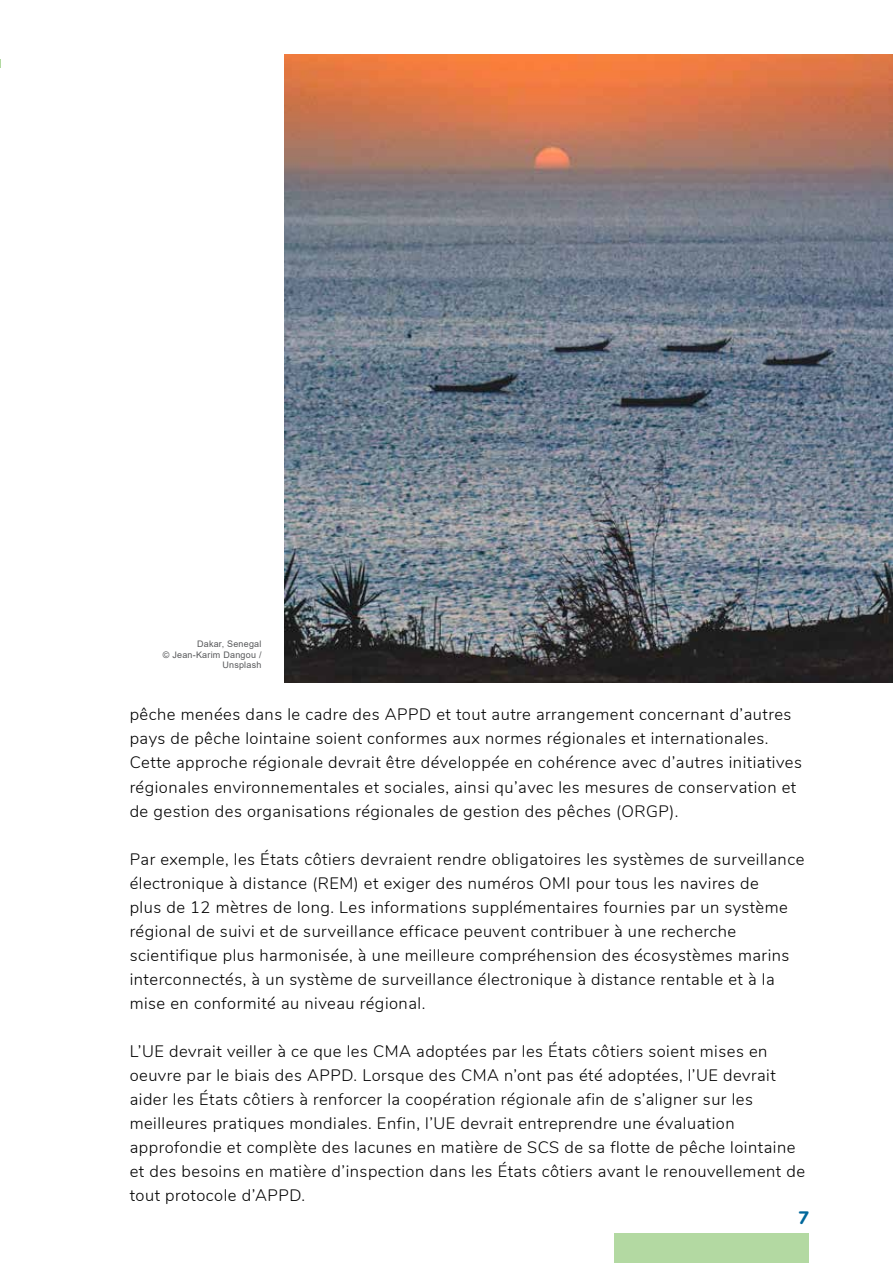
<style>
.page{position:relative;width:893px;height:1263px;background:#fff}
.page>*{position:absolute;margin:0;border:0;box-sizing:border-box;transform-origin:0 0}
.t1{font:800 18px "Nunito";color:#00679b}
.t2{font:300 16.5px/24px "Nunito";letter-spacing:.03em;color:#000}
.t3{font:9px/10.8px "Arial";letter-spacing:.025em;color:#58595b;text-align:right}
</style>
<div class="page">
<div style="left:614px;top:1234px;width:195px;height:29px;background:#b3d9a2"></div>
<img style="left:285px;top:55px;width:608px;height:628px">
<p class="t3" style="left:163px;top:638px;width:100px">Dakar, Senegal<br>© Jean-Karim Dangou /<br>Unsplash</p>
<p class="t2" style="left:130px;top:702px;width:674px">pêche menées dans le cadre des APPD et tout autre arrangement concernant d’autres pays de pêche lointaine soient conformes aux normes régionales et internationales.<br>Cette approche régionale devrait être développée en cohérence avec d’autres initiatives régionales environnementales et sociales, ainsi qu’avec les mesures de conservation et de gestion des organisations régionales de gestion des pêches (ORGP).</p>
<p class="t2" style="left:130px;top:846px;width:676px">Par exemple, les États côtiers devraient rendre obligatoires les systèmes de surveillance électronique à distance (REM) et exiger des numéros OMI pour tous les navires de<br>plus de 12 mètres de long. Les informations supplémentaires fournies par un système régional de suivi et de surveillance efficace peuvent contribuer à une recherche scientifique plus harmonisée, à une meilleure compréhension des écosystèmes marins interconnectés, à un système de surveillance électronique à distance rentable et à la mise en conformité au niveau régional.</p>
<p class="t2" style="left:130px;top:1038px;width:677px">L’UE devrait veiller à ce que les CMA adoptées par les États côtiers soient mises en oeuvre par le biais des APPD. Lorsque des CMA n’ont pas été adoptées, l’UE devrait aider les États côtiers à renforcer la coopération régionale afin de s’aligner sur les meilleures pratiques mondiales. Enfin, l’UE devrait entreprendre une évaluation approfondie et complète des lacunes en matière de SCS de sa flotte de pêche lointaine et des besoins en matière d’inspection dans les États côtiers avant le renouvellement de tout protocole d’APPD.</p>
<p class="t1" style="left:798px;top:1204px;width:12px">7</p>
</div>
